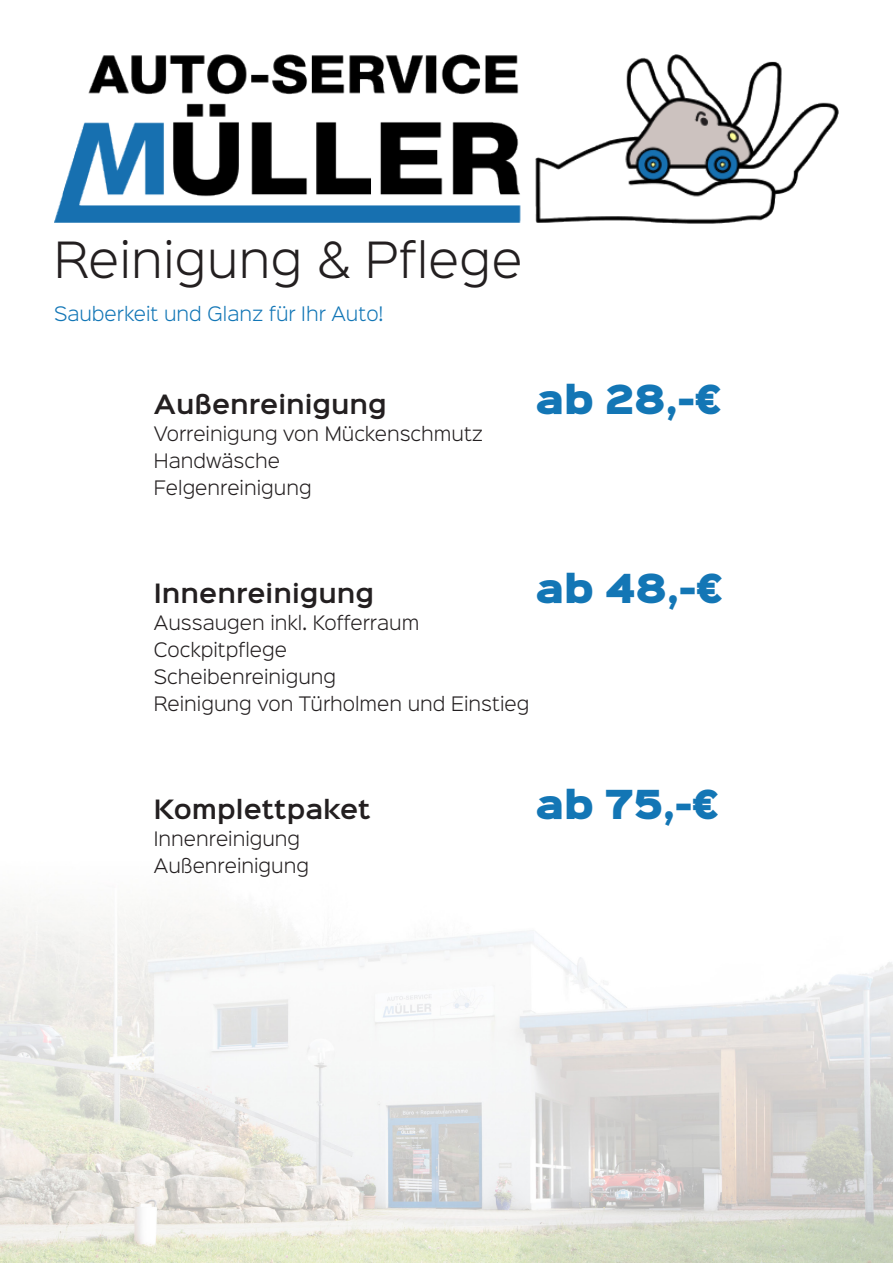
<style>
.page{position:relative;width:893px;height:1263px;background:#fff}
.page>*{position:absolute;margin:0;border:0;box-sizing:border-box;transform-origin:0 0}
.t1{font:300 45px "Sinkin Sans 300";letter-spacing:.01em;color:#231f20}
.t2{font:36px "Sinkin Sans 900 X Black";color:#1376b5}
.t3{font:600 24px "Sinkin Sans 600";color:#231f20}
.t4{font:300 18px "Sinkin Sans 300";color:#231f20}
.t5{font:300 18px "Sinkin Sans 300";color:#1276b6}
</style>
<div class="page">
<img style="left:54px;top:54px;width:785px;height:170px">
<img style="left:0;top:904px;width:893px;height:359px">
<p class="t1" style="left:54px;top:223px;width:470px">Reinigung &amp; Pflege</p>
<p class="t5" style="left:54px;top:299px;width:331px">Sauberkeit und Glanz für Ihr Auto!</p>
<p class="t3" style="left:154px;top:383px;width:235px">Außenreinigung</p>
<p class="t4" style="left:154px;top:419px;width:331px">Vorreinigung von Mückenschmutz</p>
<p class="t4" style="left:154px;top:446px;width:128px">Handwäsche</p>
<p class="t4" style="left:154px;top:473px;width:159px">Felgenreinigung</p>
<p class="t2" style="left:535px;top:380px;width:189px">ab 28,-€</p>
<p class="t3" style="left:154px;top:572px;width:222px">Innenreinigung</p>
<p class="t4" style="left:154px;top:608px;width:267px">Aussaugen inkl. Kofferraum</p>
<p class="t4" style="left:154px;top:635px;width:135px">Cockpitpflege</p>
<p class="t4" style="left:154px;top:662px;width:184px">Scheibenreinigung</p>
<p class="t4" style="left:154px;top:689px;width:377px">Reinigung von Türholmen und Einstieg</p>
<p class="t2" style="left:535px;top:569px;width:190px">ab 48,-€</p>
<p class="t3" style="left:154px;top:788px;width:218px">Komplettpaket</p>
<p class="t4" style="left:154px;top:824px;width:148px">Innenreinigung</p>
<p class="t4" style="left:154px;top:851px;width:157px">Außenreinigung</p>
<p class="t2" style="left:535px;top:785px;width:186px">ab 75,-€</p>
</div>
